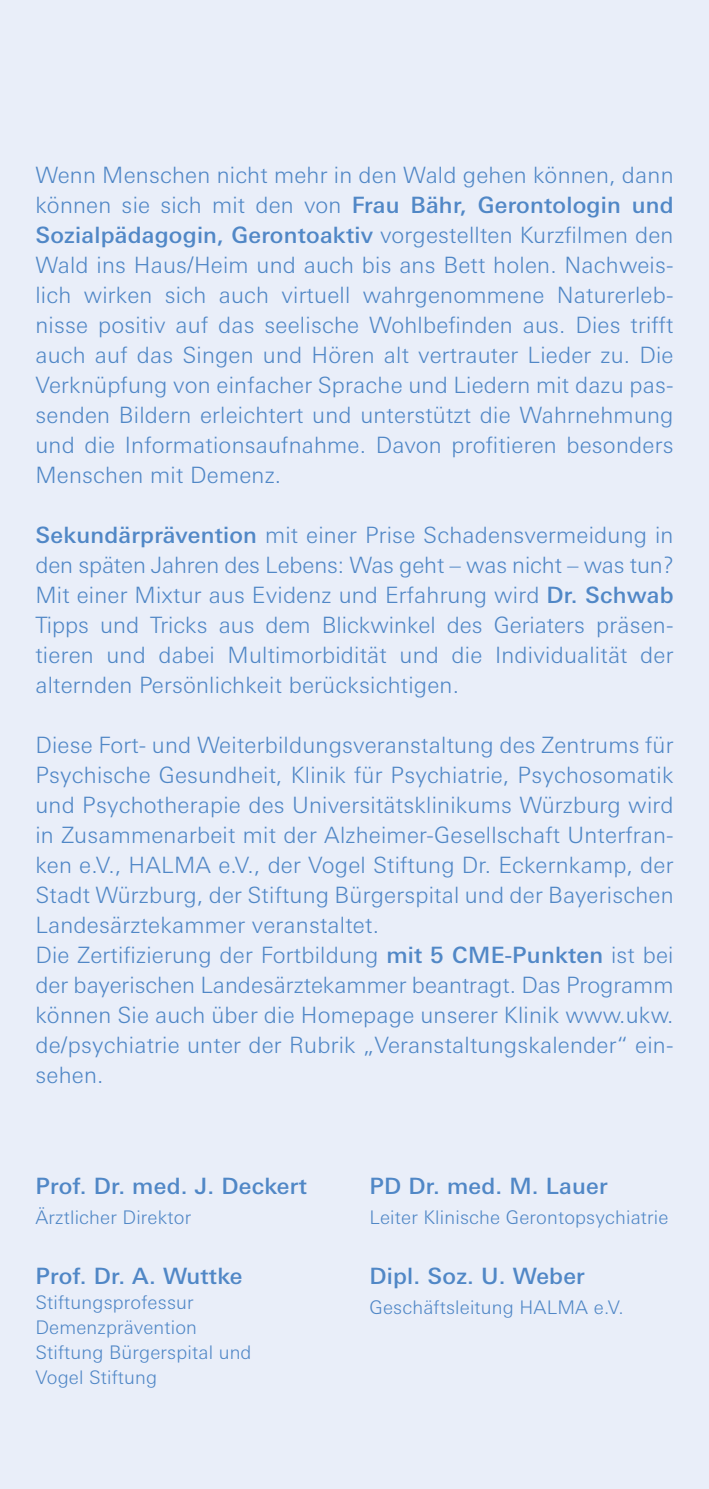
<style>
.page{position:relative;width:709px;height:1489px;background:#fff}
.page>*{position:absolute;margin:0;border:0;box-sizing:border-box;transform-origin:0 0}
.t1{font:300 22.5px/30px "Univers Next Pro";letter-spacing:.01em;color:#5087c6;text-align:justify}
.t2{font:500 22.5px "Univers Next Pro";letter-spacing:.01em;color:#5087c6}
.t3{font:300 18.75px/25px "Univers Next Pro";letter-spacing:.01em;color:#5087c6}
.s1{font-weight:500}
</style>
<div class="page">
<div style="left:0;top:0;width:709px;height:1488px;background:#e9eef9"></div>
<hr style="left:708px;top:0;width:1px;height:120px;background:#5087c6">
<p class="t1" style="left:35px;top:159px;width:639px">Wenn Menschen nicht mehr in den Wald gehen können, dann können sie sich mit den von <span class="s1">Frau Bähr, Gerontologin und Sozialpädagogin, Gerontoaktiv</span> vorgestellten Kurzfilmen den Wald ins Haus/Heim und auch bis ans Bett holen. Nachweis&shy;lich wirken sich auch virtuell wahrgenommene Naturerleb&shy;nisse positiv auf das seelische Wohlbefinden aus. Dies trifft auch auf das Singen und Hören alt vertrauter Lieder zu. Die Verknüpfung von einfacher Sprache und Liedern mit dazu pas&shy;senden Bildern erleichtert und unterstützt die Wahrnehmung und die Informationsaufnahme. Davon profitieren besonders Menschen mit Demenz.</p>
<p class="t1" style="left:35px;top:519px;width:639px"><span class="s1">Sekundärprävention</span> mit einer Prise Schadensvermeidung in den späten Jahren des Lebens: Was geht – was nicht – was tun?<br>Mit einer Mixtur aus Evidenz und Erfahrung wird <span class="s1">Dr. Schwab </span>Tipps und Tricks aus dem Blickwinkel des Geriaters präsen&shy;tieren und dabei Multimorbidität und die Individualität der alternden Persönlichkeit berücksichtigen.</p>
<p class="t1" style="left:35px;top:729px;width:639px;text-align:left">Diese Fort- und Weiterbildungsveranstaltung des Zentrums für Psychische Gesundheit, Klinik für Psychiatrie, Psychosomatik und Psychotherapie des Universitätsklinikums Würzburg wird in Zusammenarbeit mit der Alzheimer-Gesellschaft Unterfran&shy;ken e.V., HALMA e.V., der Vogel Stiftung Dr. Eckernkamp, der Stadt Würzburg, der Stiftung Bürgerspital und der Bayerischen Landesärztekammer veranstaltet.<br>Die Zertifizierung der Fortbildung <span class="s1">mit 5 CME-Punkten</span> ist bei der bayerischen Landesärztekammer beantragt. Das Programm können Sie auch über die Homepage unserer Klinik www.ukw. de/psychiatrie unter der Rubrik „Veranstaltungskalender“ ein&shy;sehen.</p>
<p class="t2" style="left:35px;top:1172px;width:273px">Prof. Dr. med. J. Deckert</p>
<p class="t3" style="left:35px;top:1204px;width:157px">Ärztlicher Direktor</p>
<p class="t2" style="left:35px;top:1262px;width:209px">Prof. Dr. A. Wuttke</p>
<p class="t3" style="left:35px;top:1289px;width:217px">Stiftungsprofessur<br>Demenzprävention<br>Stiftung Bürgerspital und<br>Vogel Stiftung</p>
<p class="t2" style="left:369px;top:1172px;width:240px">PD Dr. med. M. Lauer</p>
<p class="t3" style="left:369px;top:1204px;width:300px">Leiter Klinische Gerontopsychiatrie</p>
<p class="t2" style="left:369px;top:1262px;width:217px">Dipl. Soz. U. Weber</p>
<p class="t3" style="left:369px;top:1294px;width:255px">Geschäftsleitung HALMA e.V.</p>
</div>
